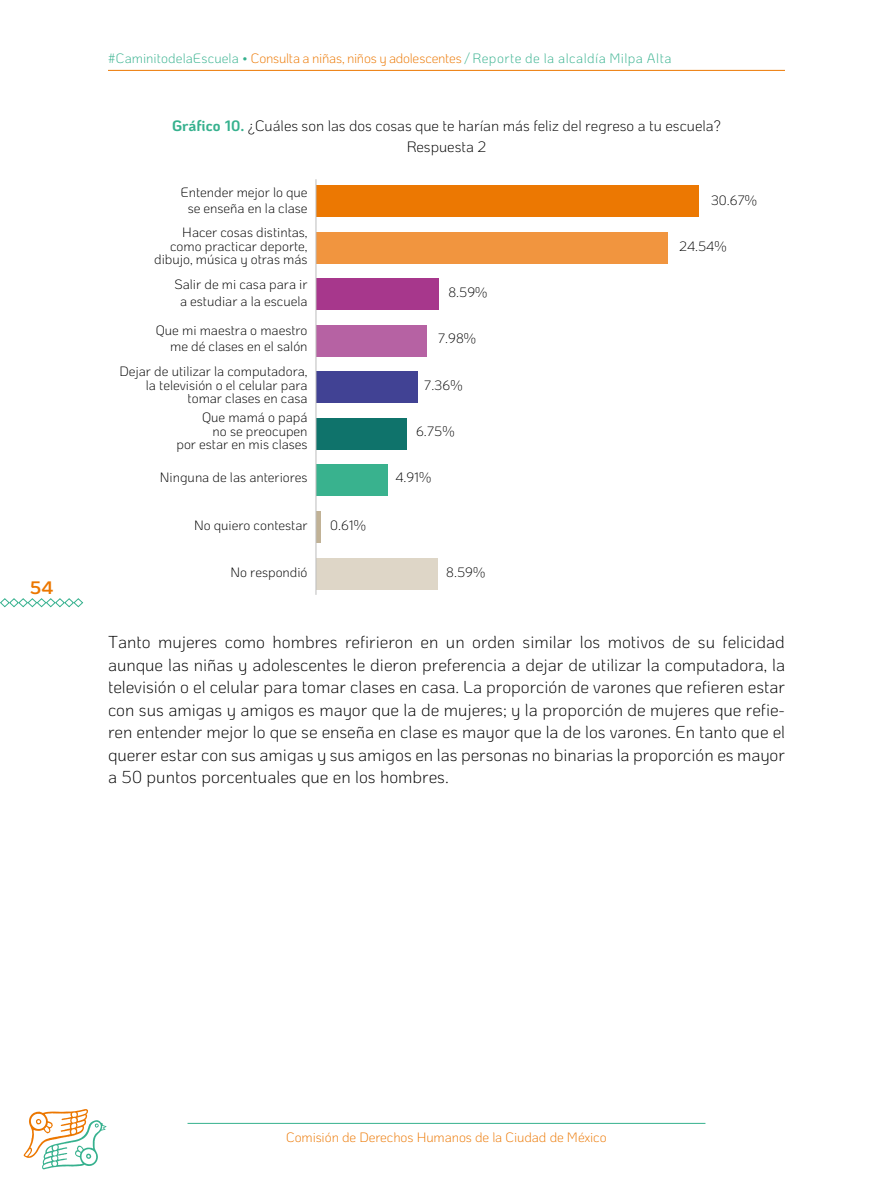
<style>
.page{position:relative;width:893px;height:1191px;background:#fff}
.page>*{position:absolute;margin:0;border:0;box-sizing:border-box;transform-origin:0 0}
.t1{font:700 18px "Ko Ho";color:#ec7700}
.t2{font:300 17.25px/22.5px "Ko Ho";color:#000;text-align:justify}
.t3{font:300 15px/21px "Ko Ho";color:#000;text-align:center}
.t4{font:300 13.5px/13.5px "Ko Ho";color:#000;text-align:right}
.t5{font:300 13.5px "Ko Ho";letter-spacing:.005em;color:#36b18e}
.t6{font:300 13.5px "Ko Ho";letter-spacing:-.005em;color:#ec7700}
.s1{color:#ec7700}
.s2{font-weight:700;color:#36b18e}
</style>
<div class="page">
<hr style="left:188px;top:1123px;width:517px;height:1px;background:#36b18e">
<hr style="left:108px;top:70px;width:677px;height:1px;background:#ec7700">
<svg style="left:24px;top:1109px;width:83px;height:60px"></svg>
<svg style="left:0;top:598px;width:84px;height:10px"></svg>
<div style="left:316px;top:185px;width:382px;height:32px;background:#ec7802"></div>
<div style="left:316px;top:232px;width:352px;height:31px;background:#f1953f"></div>
<div style="left:316px;top:278px;width:122px;height:32px;background:#a7378c"></div>
<div style="left:316px;top:325px;width:111px;height:31px;background:#b662a3"></div>
<div style="left:316px;top:371px;width:101px;height:32px;background:#414294"></div>
<div style="left:316px;top:418px;width:91px;height:31px;background:#0f736b"></div>
<div style="left:316px;top:464px;width:72px;height:32px;background:#39b28e"></div>
<div style="left:316px;top:511px;width:5px;height:31px;background:#c1b296"></div>
<div style="left:316px;top:558px;width:122px;height:31px;background:#ded6c7"></div>
<hr style="left:316px;top:179px;width:1px;height:416px;background:#bdbdbc">
<p class="t1" style="left:30px;top:572px;width:25px">54</p>
<p class="t5" style="left:108px;top:48px;width:565px">#CaminitodelaEscuela • <span class="s1">Consulta a niñas, niños y adolescentes</span> / Reporte de la alcaldía Milpa Alta</p>
<p class="t3" style="left:172px;top:115px;width:550px"><span class="s2">Gráfico 10.</span> ¿Cuáles son las dos cosas que te harían más feliz del regreso a tu escuela?<br>Respuesta 2</p>
<p class="t4" style="left:181px;top:184px;width:128px;line-height:16.2px;text-align:center">Entender mejor lo que se enseña en la clase</p>
<p class="t4" style="left:679px;top:239px;width:49px">24.54%</p>
<p class="t4" style="left:711px;top:194px;width:48px">30.67%</p>
<p class="t4" style="left:154px;top:226px;width:155px">Hacer cosas distintas, como practicar deporte, dibujo, música y otras más</p>
<p class="t4" style="left:175px;top:277px;width:135px;line-height:16.2px;text-align:center">Salir de mi casa para ir a estudiar a la escuela</p>
<p class="t4" style="left:156px;top:323px;width:153px;line-height:16.2px">Que mi maestra o maestro me dé clases en el salón</p>
<p class="t4" style="left:120px;top:365px;width:190px">Dejar de utilizar la computadora, la televisión o el celular para tomar clases en casa</p>
<p class="t4" style="left:176px;top:411px;width:133px">Que mamá o papá<br>no se preocupen<br>por estar en mis clases</p>
<p class="t4" style="left:160px;top:471px;width:149px">Ninguna de las anteriores</p>
<p class="t4" style="left:194px;top:519px;width:115px">No quiero contestar</p>
<p class="t4" style="left:231px;top:566px;width:78px">No respondió</p>
<p class="t4" style="left:330px;top:519px;width:37px">0.61%</p>
<p class="t4" style="left:448px;top:286px;width:40px">8.59%</p>
<p class="t4" style="left:438px;top:332px;width:40px">7.98%</p>
<p class="t4" style="left:424px;top:378px;width:40px">7.36%</p>
<p class="t4" style="left:416px;top:424px;width:40px">6.75%</p>
<p class="t4" style="left:395px;top:471px;width:37px">4.91%</p>
<p class="t4" style="left:446px;top:566px;width:40px">8.59%</p>
<p class="t2" style="left:108px;top:631px;width:679px">Tanto mujeres como hombres refirieron en un orden similar los motivos de su felicidad aunque las niñas y adolescentes le dieron preferencia a dejar de utilizar la computadora, la televisión o el celular para tomar clases en casa. La proporción de varones que refieren estar con sus amigas y amigos es mayor que la de mujeres; y la proporción de mujeres que refie&shy;ren entender mejor lo que se enseña en clase es mayor que la de los varones. En tanto que el querer estar con sus amigas y sus amigos en las personas no binarias la proporción es mayor a 50 puntos porcentuales que en los hombres.</p>
<p class="t6" style="left:286px;top:1126px;width:322px">Comisión de Derechos Humanos de la Ciudad de México</p>
</div>
